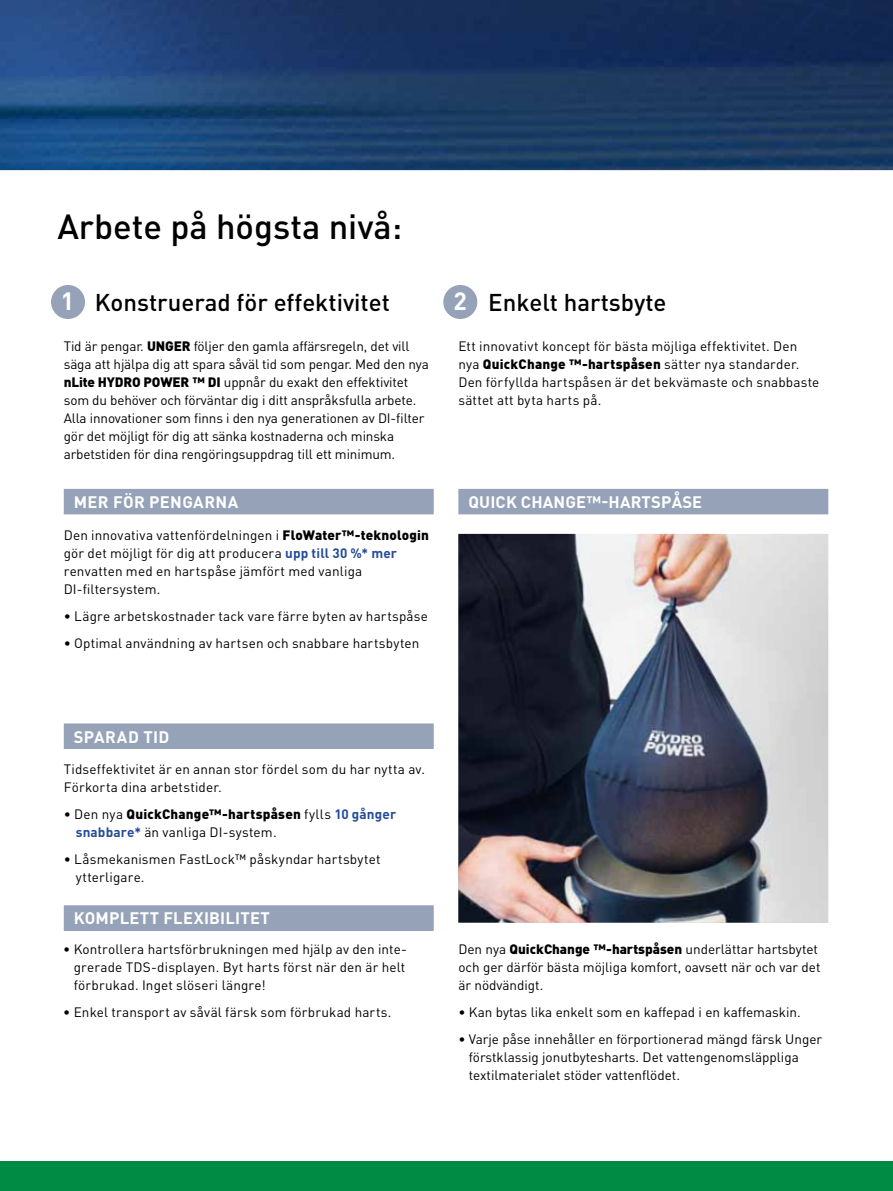
<style>
.page{position:relative;width:893px;height:1191px;background:#fff}
.page>*{position:absolute;margin:0;border:0;box-sizing:border-box;transform-origin:0 0}
.t1{font:500 34.5px "DIN Pro";color:#000}
.t2{font:700 24.75px "DIN Pro";color:#fff}
.t3{font:500 24px "DIN Pro";color:#000}
.t4{font:700 16.5px "DIN Pro";letter-spacing:.015em;color:#fff}
.t5{font:13.5px/18px "DIN Pro";letter-spacing:.005em;color:#000}
.s1{font-weight:900}
.s2{font-weight:700;color:#244b98}
</style>
<div class="page">
<img style="left:0;top:0;width:893px;height:170px">
<div style="left:0;top:1161px;width:893px;height:30px;background:#008b45"></div>
<img style="left:458px;top:534px;width:370px;height:388px">
<div style="left:51px;top:285px;width:34px;height:34px;background:#95a2b8;border-radius:50%"></div>
<div style="left:443px;top:285px;width:34px;height:34px;background:#95a2b8;border-radius:50%"></div>
<svg style="left:458px;top:488px;width:371px;height:27px;background:#9ba7bc"></svg>
<div style="left:65px;top:489px;width:368px;height:24px;background:#95a2b8"></div>
<div style="left:64px;top:489px;width:370px;height:25px;border:2px solid #95a2b8"></div>
<div style="left:65px;top:724px;width:368px;height:24px;background:#95a2b8"></div>
<div style="left:64px;top:723px;width:370px;height:26px;border:2px solid #95a2b8"></div>
<div style="left:63px;top:905px;width:371px;height:26px;background:#95a2b8"></div>
<h1 class="t1" style="left:57px;top:203px;width:346px">Arbete på högsta nivå:</h1>
<h2 class="t2" style="left:61px;top:284px;width:15px">1</h2>
<h2 class="t2" style="left:454px;top:284px;width:15px">2</h2>
<p class="t5" style="left:64px;top:337px;width:102px">Tid är pengar. <span class="s1">UNGER</span></p>
<h3 class="t3" style="left:488px;top:286px;width:180px">Enkelt hartsbyte</h3>
<h3 class="t3" style="left:95px;top:286px;width:297px">Konstruerad för effektivitet</h3>
<p class="t5" style="left:64px;top:337px;width:367px;text-indent:130px">följer den gamla affärsregeln, det vill säga att hjälpa dig att spara såväl tid som pengar. Med den nya <span class="s1">nLite HYDRO POWER ™ DI</span> uppnår du exakt den effektivitet som du behöver och förväntar dig i ditt anspråksfulla arbete.<br>Alla innovationer som finns i den nya generationen av DI-filter gör det möjligt för dig att sänka kostnaderna och minska arbetstiden för dina rengöringsuppdrag till ett minimum.</p>
<p class="t5" style="left:458px;top:337px;width:363px">Ett innovativt koncept för bästa möjliga effektivitet. Den nya <span class="s1">QuickChange ™-hartspåsen</span> sätter nya standarder.<br>Den förfyllda hartspåsen är det bekvämaste och snabbaste sättet att byta harts på.</p>
<p class="t4" style="left:74px;top:491px;width:166px">MER FÖR PENGARNA</p>
<p class="t5" style="left:64px;top:526px;width:367px">Den innovativa vattenfördelningen i <span class="s1">FloWater™-teknologin </span>gör det möjligt för dig att producera <span class="s2">upp till 30 %* mer </span>renvatten med en hartspåse jämfört med vanliga DI-filtersystem.</p>
<p class="t5" style="left:64px;top:607px;width:366px">• Lägre arbetskostnader tack vare färre byten av hartspåse</p>
<p class="t5" style="left:64px;top:634px;width:357px">• Optimal användning av hartsen och snabbare hartsbyten</p>
<p class="t4" style="left:468px;top:491px;width:97px">Quick change</p>
<p class="t4" style="left:586px;top:491px;width:118px">™-HARTSPÅSE</p>
<p class="t4" style="left:74px;top:725px;width:97px">SPARAD TID</p>
<p class="t5" style="left:64px;top:760px;width:363px">Tidseffektivitet är en annan stor fördel som du har nytta av.<br>Förkorta dina arbetstider.</p>
<p class="t5" style="left:76px;top:805px;width:322px;text-indent:-12px">• Den nya <span class="s1">QuickChange™-hartspåsen</span> fylls <span class="s2">10 gånger snabbare*</span> än vanliga DI-system.</p>
<p class="t5" style="left:76px;top:850px;width:306px;text-indent:-12px">• Låsmekanismen FastLock™ påskyndar hartsbytet ytterligare.</p>
<p class="t4" style="left:74px;top:907px;width:198px">KOMPLETT FLEXIBILITET</p>
<p class="t5" style="left:74px;top:940px;width:335px;text-indent:-11px">• Kontrollera hartsförbrukningen med hjälp av den inte&shy;grerade TDS-displayen. Byt harts först när den är helt förbrukad. Inget slöseri längre!</p>
<p class="t5" style="left:63px;top:1003px;width:330px">• Enkel transport av såväl färsk som förbrukad harts.</p>
<p class="t5" style="left:458px;top:940px;width:364px">Den nya <span class="s1">QuickChange ™-hartspåsen</span> underlättar hartsbytet och ger därför bästa möjliga komfort, oavsett när och var det är nödvändigt.</p>
<p class="t5" style="left:458px;top:1003px;width:344px">• Kan bytas lika enkelt som en kaffepad i en kaffemaskin.</p>
<p class="t5" style="left:469px;top:1030px;width:355px;text-indent:-11px">• Varje påse innehåller en förportionerad mängd färsk Unger förstklassig jonutbytesharts. Det vattengenomsläppliga textilmaterialet stöder vattenflödet.</p>
</div>
